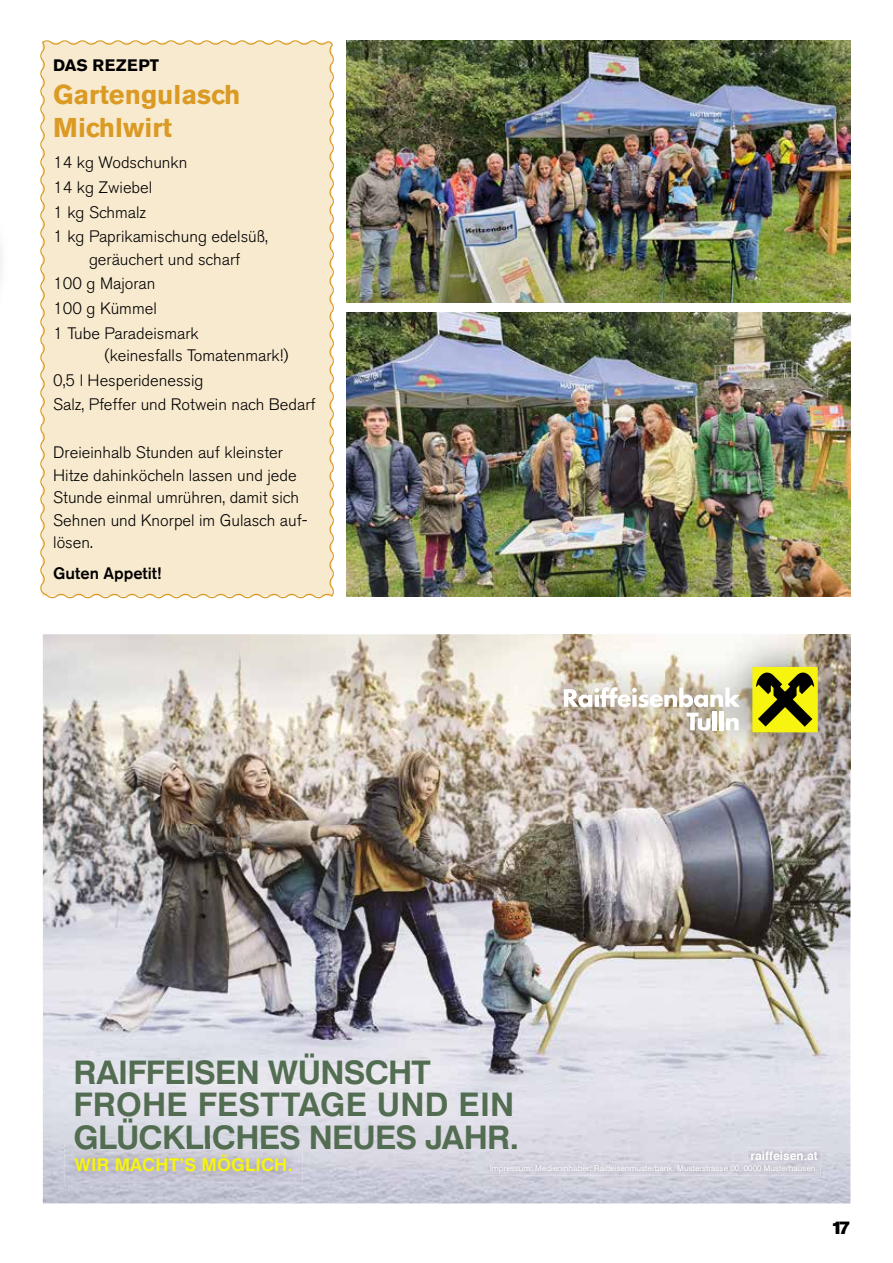
<style>
.page{position:relative;width:893px;height:1263px;background:#fff}
.page>*{position:absolute;margin:0;border:0;box-sizing:border-box;transform-origin:0 0}
.t1{font:700 32.55px/32.5px "Swiss 721 TL";letter-spacing:-.02em;color:#526d51}
.t2{font:700 27px/33px "Akzidenz Grotesk BE";color:#da9a23}
.t3{font:18px "Akzidenz Grotesk BE Super";color:#000}
.t4{font:700 17.7px "Swiss 721 TL";letter-spacing:.01em;color:#f7f410}
.t5{font:300 16.5px/24.6px "Akzidenz Grotesk BE";color:#000}
.t6{font:500 16.5px "Akzidenz Grotesk BE";color:#000}
.t7{font:700 16.5px "Akzidenz Grotesk BE";letter-spacing:.04em;color:#000}
.t8{font:700 12px "Swiss 721 TL";color:#fff}
.t9{font:8.1px "Swiss 721 TL";color:#fff}
</style>
<div class="page">
<div style="left:40px;top:40px;width:294px;height:559px;background:#f8eacf"></div>
<img style="left:347px;top:313px;width:503px;height:283px">
<img style="left:346px;top:41px;width:504px;height:262px">
<img style="left:0;top:246px;width:2px;height:33px">
<img style="left:43px;top:634px;width:807px;height:569px">
<img style="left:64px;top:1143px;width:238px;height:39px">
<img style="left:75px;top:1143px;width:227px;height:6px">
<img style="left:527px;top:634px;width:323px;height:136px">
<svg style="left:564px;top:687px;width:176px;height:20px"></svg>
<svg style="left:686px;top:713px;width:24px;height:18px"></svg>
<hr style="left:713px;top:711px;width:4px;height:19px;background:#fff">
<div style="left:719px;top:711px;width:5px;height:19px;background:#fff"></div>
<svg style="left:726px;top:718px;width:13px;height:12px"></svg>
<div style="left:752px;top:667px;width:66px;height:65px;background:#f7f410"></div>
<svg style="left:756px;top:672px;width:58px;height:55px"></svg>
<img style="left:748px;top:1147px;width:73px;height:16px">
<img style="left:487px;top:1162px;width:333px;height:14px">
<p class="t7" style="left:53px;top:56px;width:107px">DAS REZEPT</p>
<h2 class="t2" style="left:53px;top:79px;width:189px">Gartengulasch<br>Michlwirt</h2>
<p class="t5" style="left:53px;top:151px;width:216px">14 kg Wodschunkn<br>14 kg Zwiebel<br>1 kg Schmalz<br>1 kg Paprikamischung edelsüß,</p>
<p class="t5" style="left:53px;top:247px;width:189px;text-indent:36px">geräuchert und scharf<br>100 g Majoran<br>100 g Kümmel<br>1 Tube Paradeismark</p>
<p class="t5" style="left:53px;top:343px;width:264px;text-indent:51px">(keinesfalls Tomatenmark!)<br>0,5 l Hesperidenessig<br>Salz, Pfeffer und Rotwein nach Bedarf</p>
<p class="t5" style="left:53px;top:442px;width:256px;line-height:22.5px">Dreieinhalb Stunden auf kleinster<br>Hitze dahinköcheln lassen und jede<br>Stunde einmal umrühren, damit sich<br>Sehnen und Knorpel im Gulasch auf&shy;lösen.</p>
<p class="t6" style="left:53px;top:564px;width:109px">Guten Appetit!</p>
<h1 class="t1" style="left:73px;top:1055px;width:447px">RAIFFEISEN WÜNSCHT<br>FROHE FESTTAGE UND EIN<br>GLÜCKLICHES NEUES JAHR.</h1>
<p class="t4" style="left:75px;top:1153px;width:220px">WIR MACHT’S MÖGLICH.</p>
<p class="t8" style="left:751px;top:1147px;width:69px">raiffeisen.at</p>
<p class="t9" style="left:490px;top:1163px;width:329px">Impressum: Medieninhaber: Raiffeisenmusterbank, Musterstrasse 00, 0000 Musterhausen.</p>
<p class="t3" style="left:831px;top:1217px;width:21px">17</p>
</div>
